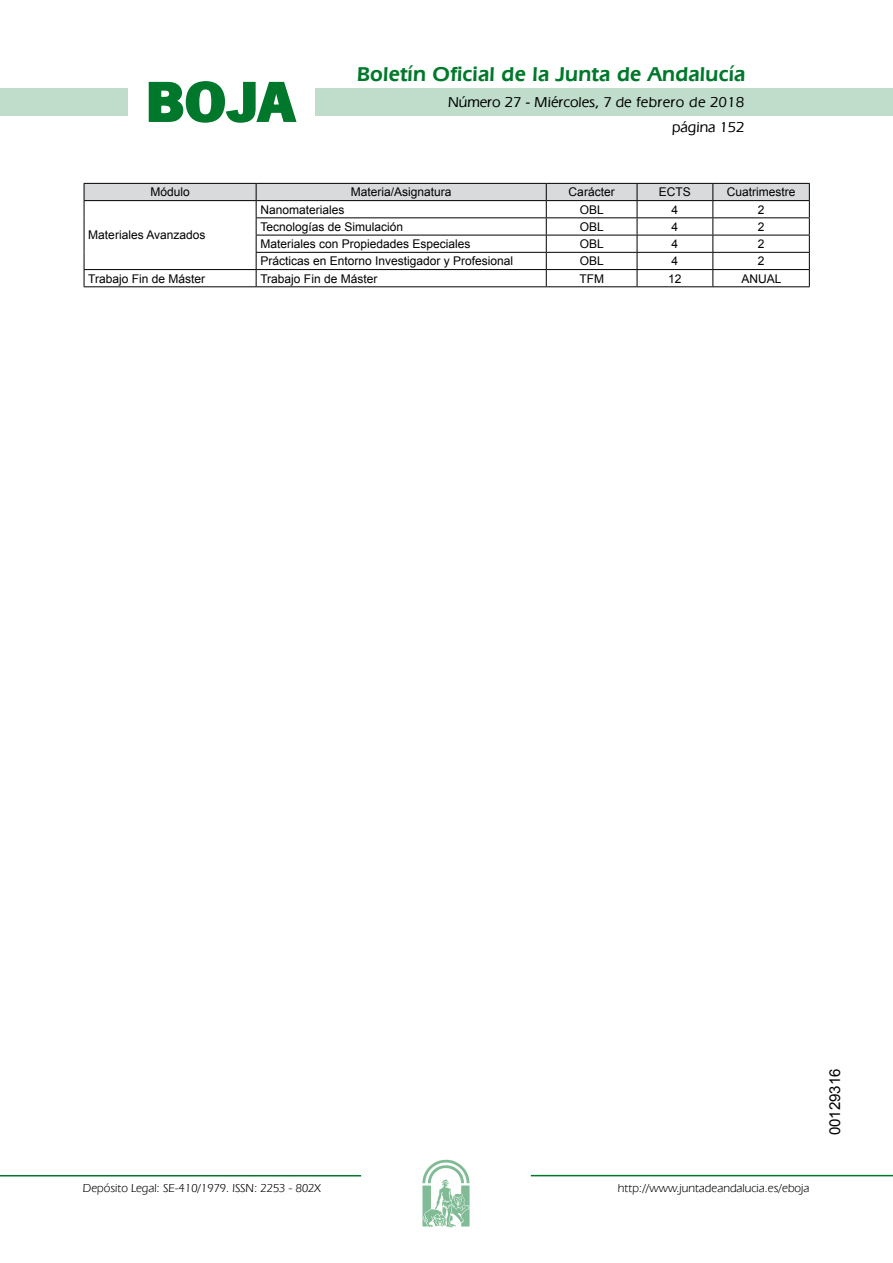
<style>
.page{position:relative;width:893px;height:1263px;background:#fff}
.page>*{position:absolute;margin:0;border:0;box-sizing:border-box;transform-origin:0 0}
.t1{font:700 57.75px "News Got T";color:#00782c;scale:1.14 1}
.t2{font:600 21px "Eras IT Cby BT";letter-spacing:.01em;color:#00782c}
.t3{font:500 15px/24.5px "Eras IT Cby BT";color:#000;text-align:right}
.t4{font:15px "Arial";color:#000}
.t5{font:12px "Arial";color:#000}
.t6{font:12px "Eras IT Cby BT";color:#000}
</style>
<div class="page">
<div style="left:315px;top:88px;width:577px;height:28px;background:#bfddca"></div>
<div style="left:0;top:88px;width:128px;height:28px;background:#bfddca"></div>
<hr style="left:0;top:1175px;width:361px;height:2px;background:#00782c">
<svg style="left:422px;top:1159px;width:47px;height:68px"></svg>
<hr style="left:531px;top:1175px;width:361px;height:1px;background:#00782c">
<svg style="left:148px;top:81px;width:149px;height:42px"></svg>
<svg style="left:84px;top:183px;width:726px;height:103px"></svg>
<hr style="left:84px;top:286px;width:172px;height:1px;background:#000">
<hr style="left:256px;top:286px;width:290px;height:1px;background:#000">
<hr style="left:546px;top:286px;width:91px;height:1px;background:#000">
<hr style="left:637px;top:286px;width:76px;height:1px;background:#000">
<hr style="left:713px;top:286px;width:96px;height:1px;background:#000">
<h1 class="t1" style="left:145px;top:68px;width:133px">BOJA</h1>
<h2 class="t2" style="left:357px;top:62px;width:390px">Boletín Oficial de la Junta de Andalucía</h2>
<p class="t3" style="left:448px;top:90px;width:298px">Número 27 - Miércoles, 7 de febrero de 2018 página 152</p>
<p class="t5" style="left:150px;top:184px;width:41px">Módulo</p>
<p class="t5" style="left:351px;top:184px;width:102px">Materia/Asignatura</p>
<p class="t5" style="left:568px;top:184px;width:48px">Carácter</p>
<p class="t5" style="left:659px;top:184px;width:34px">ECTS</p>
<p class="t5" style="left:726px;top:184px;width:70px">Cuatrimestre</p>
<p class="t5" style="left:88px;top:227px;width:119px">Materiales Avanzados</p>
<p class="t5" style="left:260px;top:202px;width:86px">Nanomateriales</p>
<p class="t5" style="left:580px;top:202px;width:26px">OBL</p>
<p class="t5" style="left:671px;top:202px;width:8px">4</p>
<p class="t5" style="left:757px;top:202px;width:8px">2</p>
<p class="t5" style="left:260px;top:219px;width:144px">Tecnologías de Simulación</p>
<p class="t5" style="left:580px;top:219px;width:26px">OBL</p>
<p class="t5" style="left:671px;top:219px;width:8px">4</p>
<p class="t5" style="left:757px;top:219px;width:8px">2</p>
<p class="t5" style="left:260px;top:236px;width:212px">Materiales con Propiedades Especiales</p>
<p class="t5" style="left:580px;top:236px;width:26px">OBL</p>
<p class="t5" style="left:671px;top:236px;width:8px">4</p>
<p class="t5" style="left:757px;top:236px;width:8px">2</p>
<p class="t5" style="left:260px;top:253px;width:254px">Prácticas en Entorno Investigador y Profesional</p>
<p class="t5" style="left:580px;top:253px;width:26px">OBL</p>
<p class="t5" style="left:671px;top:253px;width:8px">4</p>
<p class="t5" style="left:757px;top:253px;width:8px">2</p>
<p class="t5" style="left:88px;top:270px;width:118px">Trabajo Fin de Máster</p>
<p class="t5" style="left:260px;top:270px;width:118px">Trabajo Fin de Máster</p>
<p class="t5" style="left:579px;top:270px;width:26px">TFM</p>
<p class="t5" style="left:668px;top:270px;width:15px">12</p>
<p class="t5" style="left:741px;top:270px;width:42px">ANUAL</p>
<p class="t6" style="left:83px;top:1181px;width:239px">Depósito Legal: SE-410/1979. ISSN: 2253 - 802X</p>
<p class="t6" style="left:618px;top:1181px;width:193px">http://www.juntadeandalucia.es/eboja</p>
<p class="t4" style="left:825px;top:1135px;width:68px;rotate:-90deg">00129316</p>
</div>
